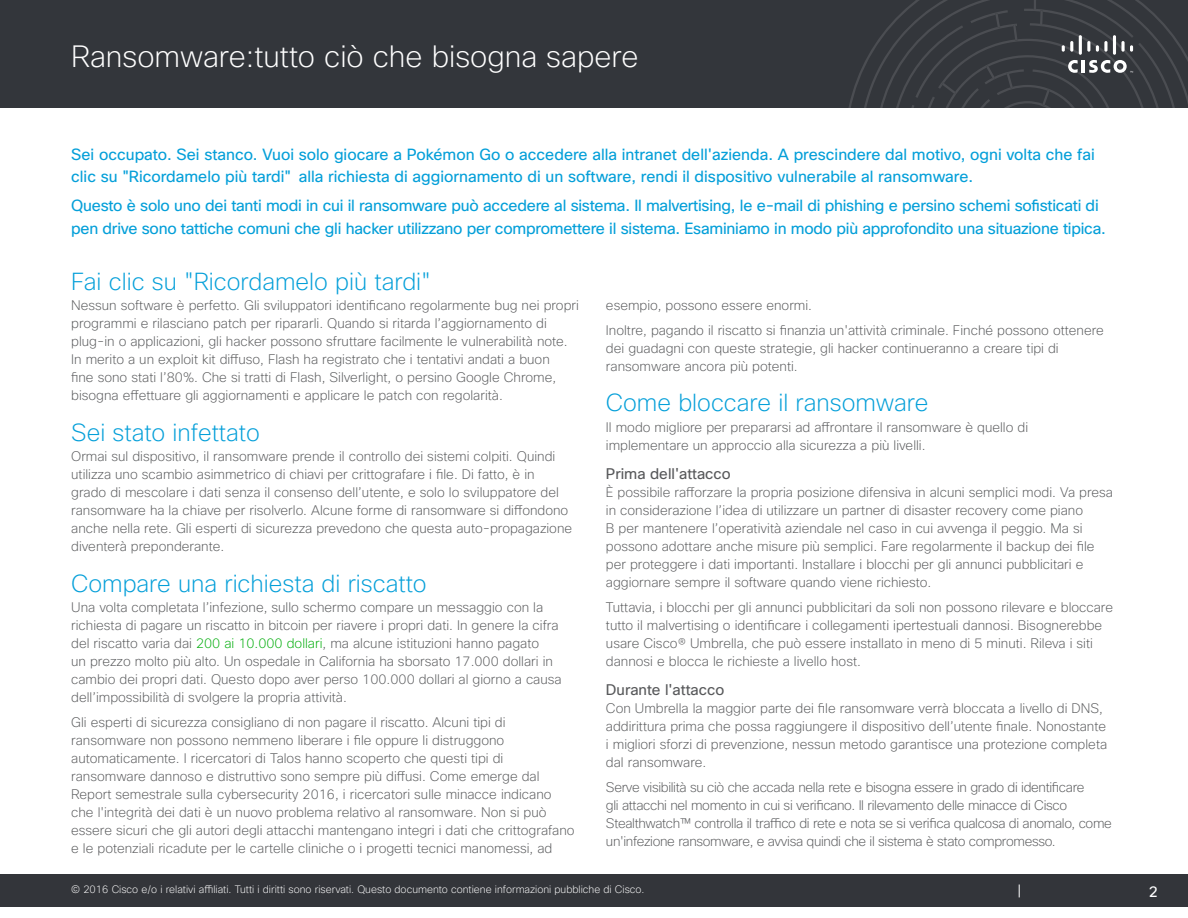
<style>
.page{position:relative;width:1188px;height:918px;background:#fff}
.page>*{position:absolute;margin:0;border:0;box-sizing:border-box;transform-origin:0 0}
.t1{font:200 30px "Cisco Sans";color:#fff}
.t2{font:200 24px "Cisco Sans";color:#049fd9}
.t3{font:15.75px/22.5px "Cisco Sans";letter-spacing:-.015em;color:#049fd9}
.t4{font:15px "Cisco Sans";color:#58595b}
.t5{font:15px "Cisco Sans";color:#fff}
.t6{font:200 13.5px/18px "Cisco Sans";color:#58595b}
.t7{font:200 13.5px/18px "Cisco Sans";letter-spacing:-.025em;color:#58595b}
.t8{font:200 10.5px "Cisco Sans TT";color:#fff}
.s1{color:#00ad0b}
</style>
<div class="page">
<div style="left:0;top:0;width:1188px;height:108px;background:#33363b"></div>
<div style="left:0;top:875px;width:1188px;height:32px;background:#33353a"></div>
<svg style="left:1019px;top:885px;width:1px;height:12px"></svg>
<svg style="left:849px;top:0;width:339px;height:108px"></svg>
<h1 class="t1" style="left:71px;top:37px;width:569px">Ransomware:tutto ciò che bisogna sapere</h1>
<p class="t3" style="left:71px;top:143px;width:1025px">Sei occupato. Sei stanco. Vuoi solo giocare a Pokémon Go o accedere alla intranet dell'azienda. A prescindere dal motivo, ogni volta che fai clic su "Ricordamelo più tardi" alla richiesta di aggiornamento di un software, rendi il dispositivo vulnerabile al ransomware.</p>
<p class="t3" style="left:71px;top:195px;width:1036px">Questo è solo uno dei tanti modi in cui il ransomware può accedere al sistema. Il malvertising, le e-mail di phishing e persino schemi sofisticati di pen drive sono tattiche comuni che gli hacker utilizzano per compromettere il sistema. Esaminiamo in modo più approfondito una situazione tipica.</p>
<h2 class="t2" style="left:71px;top:266px;width:366px">Fai clic su "Ricordamelo più tardi"</h2>
<p class="t6" style="left:71px;top:296px;width:509px">Nessun software è perfetto. Gli sviluppatori identificano regolarmente bug nei propri programmi e rilasciano patch per ripararli. Quando si ritarda l’aggiornamento di plug-in o applicazioni, gli hacker possono sfruttare facilmente le vulnerabilità note.<br>In merito a un exploit kit diffuso, Flash ha registrato che i tentativi andati a buon<br>fine sono stati l’80%. Che si tratti di Flash, Silverlight, o persino Google Chrome, bisogna effettuare gli aggiornamenti e applicare le patch con regolarità.</p>
<h2 class="t2" style="left:71px;top:417px;width:190px">Sei stato infettato</h2>
<p class="t6" style="left:71px;top:447px;width:502px">Ormai sul dispositivo, il ransomware prende il controllo dei sistemi colpiti. Quindi utilizza uno scambio asimmetrico di chiavi per crittografare i file. Di fatto, è in grado di mescolare i dati senza il consenso dell’utente, e solo lo sviluppatore del ransomware ha la chiave per risolverlo. Alcune forme di ransomware si diffondono anche nella rete. Gli esperti di sicurezza prevedono che questa auto-propagazione diventerà preponderante.</p>
<h2 class="t2" style="left:71px;top:568px;width:357px">Compare una richiesta di riscatto</h2>
<p class="t6" style="left:71px;top:598px;width:492px">Una volta completata l’infezione, sullo schermo compare un messaggio con la richiesta di pagare un riscatto in bitcoin per riavere i propri dati. In genere la cifra del riscatto varia dai <span class="s1">200 ai 10.000 dollari</span>, ma alcune istituzioni hanno pagato<br>un prezzo molto più alto. Un ospedale in California ha sborsato 17.000 dollari in cambio dei propri dati. Questo dopo aver perso 100.000 dollari al giorno a causa dell’impossibilità di svolgere la propria attività.</p>
<p class="t6" style="left:71px;top:713px;width:505px">Gli esperti di sicurezza consigliano di non pagare il riscatto. Alcuni tipi di ransomware non possono nemmeno liberare i file oppure li distruggono automaticamente. I ricercatori di Talos hanno scoperto che questi tipi di ransomware dannoso e distruttivo sono sempre più diffusi. Come emerge dal Report semestrale sulla cybersecurity 2016, i ricercatori sulle minacce indicano che l'integrità dei dati è un nuovo problema relativo al ransomware. Non si può essere sicuri che gli autori degli attacchi mantengano integri i dati che crittografano e le potenziali ricadute per le cartelle cliniche o i progetti tecnici manomessi, ad</p>
<p class="t6" style="left:606px;top:293px;width:500px;line-height:24.8px">esempio, possono essere enormi.<br>Inoltre, pagando il riscatto si finanzia un'attività criminale. Finché possono ottenere</p>
<p class="t6" style="left:606px;top:339px;width:454px">dei guadagni con queste strategie, gli hacker continueranno a creare tipi di ransomware ancora più potenti.</p>
<h2 class="t2" style="left:606px;top:388px;width:324px">Come bloccare il ransomware</h2>
<p class="t6" style="left:606px;top:418px;width:424px">Il modo migliore per prepararsi ad affrontare il ransomware è quello di implementare un approccio alla sicurezza a più livelli.</p>
<p class="t4" style="left:606px;top:464px;width:126px">Prima dell'attacco</p>
<p class="t6" style="left:606px;top:483px;width:509px">È possibile rafforzare la propria posizione difensiva in alcuni semplici modi. Va presa in considerazione l’idea di utilizzare un partner di disaster recovery come piano<br>B per mantenere l’operatività aziendale nel caso in cui avvenga il peggio. Ma si possono adottare anche misure più semplici. Fare regolarmente il backup dei file per proteggere i dati importanti. Installare i blocchi per gli annunci pubblicitari e aggiornare sempre il software quando viene richiesto.</p>
<p class="t6" style="left:606px;top:598px;width:509px">Tuttavia, i blocchi per gli annunci pubblicitari da soli non possono rilevare e bloccare tutto il malvertising o identificare i collegamenti ipertestuali dannosi. Bisognerebbe usare Cisco® Umbrella, che può essere installato in meno di 5 minuti. Rileva i siti dannosi e blocca le richieste a livello host.</p>
<p class="t4" style="left:606px;top:680px;width:120px">Durante l'attacco</p>
<p class="t6" style="left:606px;top:699px;width:503px">Con Umbrella la maggior parte dei file ransomware verrà bloccata a livello di DNS, addirittura prima che possa raggiungere il dispositivo dell’utente finale. Nonostante i migliori sforzi di prevenzione, nessun metodo garantisce una protezione completa dal ransomware.</p>
<p class="t7" style="left:606px;top:778px;width:507px">Serve visibilità su ciò che accada nella rete e bisogna essere in grado di identificare<br>gli attacchi nel momento in cui si verificano. Il rilevamento delle minacce di Cisco Stealthwatch™ controlla il traffico di rete e nota se si verifica qualcosa di anomalo, come un'infezione ransomware, e avvisa quindi che il sistema è stato compromesso.</p>
<p class="t8" style="left:71px;top:883px;width:575px">© 2016 Cisco e/o i relativi affiliati. Tutti i diritti sono riservati. Questo documento contiene informazioni pubbliche di Cisco.</p>
<p class="t5" style="left:1149px;top:883px;width:10px">2</p>
</div>
